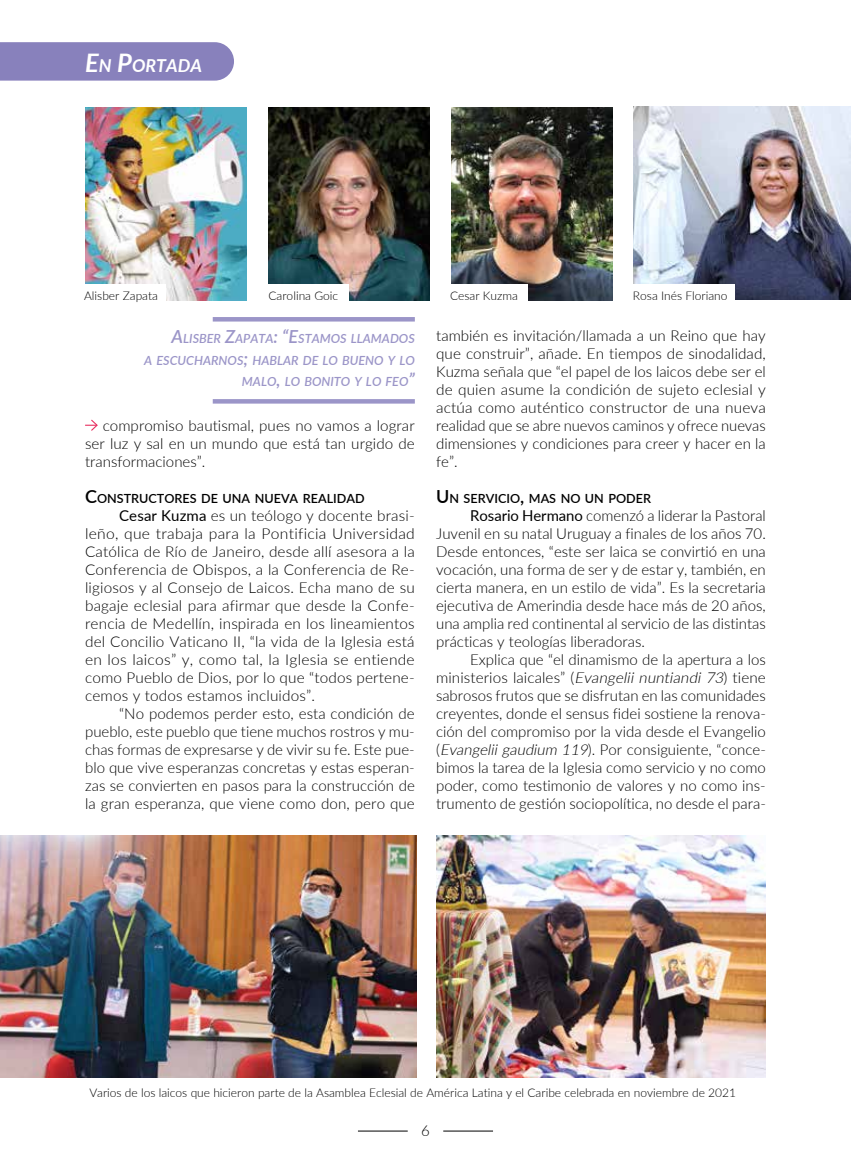
<style>
.page{position:relative;width:851px;height:1170px;background:#fff}
.page>*{position:absolute;margin:0;border:0;box-sizing:border-box;transform-origin:0 0}
.t1{font:italic 700 17.85px "Lato";color:#fff}
.t2{font:300 15px/18px "Lato";color:#000;text-align:justify}
.t3{font:italic 600 12.6px/21.8px "Lato";color:#9b95c8;text-align:right}
.t4{font:600 12.6px "Lato";color:#000}
.t5{font:300 12px "Lato";color:#000}
.s1{font-size:25.5px}
.s2{font-size:18px}
.s3{font-weight:400}
.s4{font-style:italic}
</style>
<div class="page">
<hr style="left:443px;top:1130px;width:50px;height:1px;background:#000">
<hr style="left:358px;top:1130px;width:49px;height:1px;background:#000">
<div style="left:0;top:42px;width:234px;height:39px;background:#8881bc"></div>
<svg style="left:85px;top:419px;width:13px;height:12px"></svg>
<img style="left:85px;top:108px;width:162px;height:192px">
<img style="left:268px;top:108px;width:161px;height:192px">
<img style="left:451px;top:108px;width:161px;height:192px">
<img style="left:634px;top:107px;width:216px;height:192px">
<div style="left:628px;top:284px;width:107px;height:20px;background:#fff"></div>
<div style="left:446px;top:284px;width:81px;height:20px;background:#fff"></div>
<div style="left:264px;top:284px;width:85px;height:20px;background:#fff"></div>
<div style="left:80px;top:284px;width:86px;height:20px;background:#fff"></div>
<hr style="left:213px;top:317px;width:202px;height:4px;background:#9b95c8">
<hr style="left:213px;top:399px;width:202px;height:4px;background:#9b95c8">
<img style="left:436px;top:835px;width:329px;height:243px">
<img style="left:0;top:835px;width:417px;height:242px">
<p class="t1" style="left:85px;top:52px;width:118px"><span class="s1">E</span>N <span class="s1">P</span>ORTADA</p>
<p class="t5" style="left:84px;top:287px;width:75px">Alisber Zapata</p>
<p class="t5" style="left:268px;top:287px;width:71px">Carolina Goic</p>
<p class="t5" style="left:450px;top:287px;width:69px">Cesar Kuzma</p>
<p class="t5" style="left:632px;top:287px;width:96px">Rosa Inés Floriano</p>
<p class="t3" style="left:144px;top:327px;width:272px"><span class="s2">A</span>LISBER <span class="s2">Z</span>APATA<span class="s2">: “E</span>STAMOS LLAMADOS<br>A ESCUCHARNOS<span class="s2">;</span> HABLAR DE LO BUENO Y LO<br>MALO<span class="s2">,</span> LO BONITO Y LO FEO<span class="s2">”</span></p>
<p class="t2" style="left:436px;top:325px;width:331px">también es invitación/llamada a un Reino que hay que construir”, añade. En tiempos de sinodalidad, Kuzma señala que “el papel de los laicos debe ser el de quien asume la condición de sujeto eclesial y actúa como auténtico constructor de una nueva realidad que se abre nuevos caminos y ofrece nuevas dimensiones y condiciones para creer y hacer en la fe”.</p>
<p class="t4" style="left:436px;top:489px;width:216px"><span class="s2">U</span> N SERVICIO<span class="s2">,</span> MAS NO UN PODER</p>
<p class="t2" style="left:436px;top:505px;width:331px;text-indent:34px"><span class="s3">Rosario Hermano</span> comenzó a liderar la Pastoral Juvenil en su natal Uruguay a finales de los años 70.<br>Desde entonces, “este ser laica se convirtió en una vocación, una forma de ser y de estar y, también, en cierta manera, en un estilo de vida”. Es la secretaria ejecutiva de Amerindia desde hace más de 20 años, una amplia red continental al servicio de las distintas prácticas y teologías liberadoras.</p>
<p class="t2" style="left:436px;top:649px;width:331px;text-indent:34px">Explica que “el dinamismo de la apertura a los ministerios laicales” (<span class="s4">Evangelii nuntiandi 73</span>) tiene sabrosos frutos que se disfrutan en las comunidades creyentes, donde el sensus fidei sostiene la renova&shy;ción del compromiso por la vida desde el Evangelio (<span class="s4">Evangelii gaudium 119</span>). Por consiguiente, “conce&shy;bimos la tarea de la Iglesia como servicio y no como poder, como testimonio de valores y no como ins&shy;trumento de gestión sociopolítica, no desde el para-</p>
<p class="t2" style="left:85px;top:415px;width:331px;text-indent:18px">compromiso bautismal, pues no vamos a lograr ser luz y sal en un mundo que está tan urgido de transformaciones”.</p>
<p class="t4" style="left:85px;top:489px;width:281px"><span class="s2">C</span>ONSTRUCTORES DE UNA NUEVA REALIDAD</p>
<p class="t2" style="left:85px;top:505px;width:331px;text-indent:34px"><span class="s3">Cesar Kuzma</span> es un teólogo y docente brasi&shy;leño, que trabaja para la Pontificia Universidad Católica de Río de Janeiro, desde allí asesora a la Conferencia de Obispos, a la Conferencia de Re&shy;ligiosos y al Consejo de Laicos. Echa mano de su bagaje eclesial para afirmar que desde la Confe&shy;rencia de Medellín, inspirada en los lineamientos del Concilio Vaticano II, “la vida de la Iglesia está en los laicos” y, como tal, la Iglesia se entiende como Pueblo de Dios, por lo que “todos pertene&shy;cemos y todos estamos incluidos”.</p>
<p class="t2" style="left:85px;top:703px;width:331px;text-indent:34px">“No podemos perder esto, esta condición de pueblo, este pueblo que tiene muchos rostros y mu&shy;chas formas de expresarse y de vivir su fe. Este pue&shy;blo que vive esperanzas concretas y estas esperan&shy;zas se convierten en pasos para la construcción de la gran esperanza, que viene como don, pero que</p>
<p class="t5" style="left:89px;top:1084px;width:648px">Varios de los laicos que hicieron parte de la Asamblea Eclesial de América Latina y el Caribe celebrada en noviembre de 2021</p>
<p class="t2" style="left:421px;top:1120px;width:10px">6</p>
</div>
